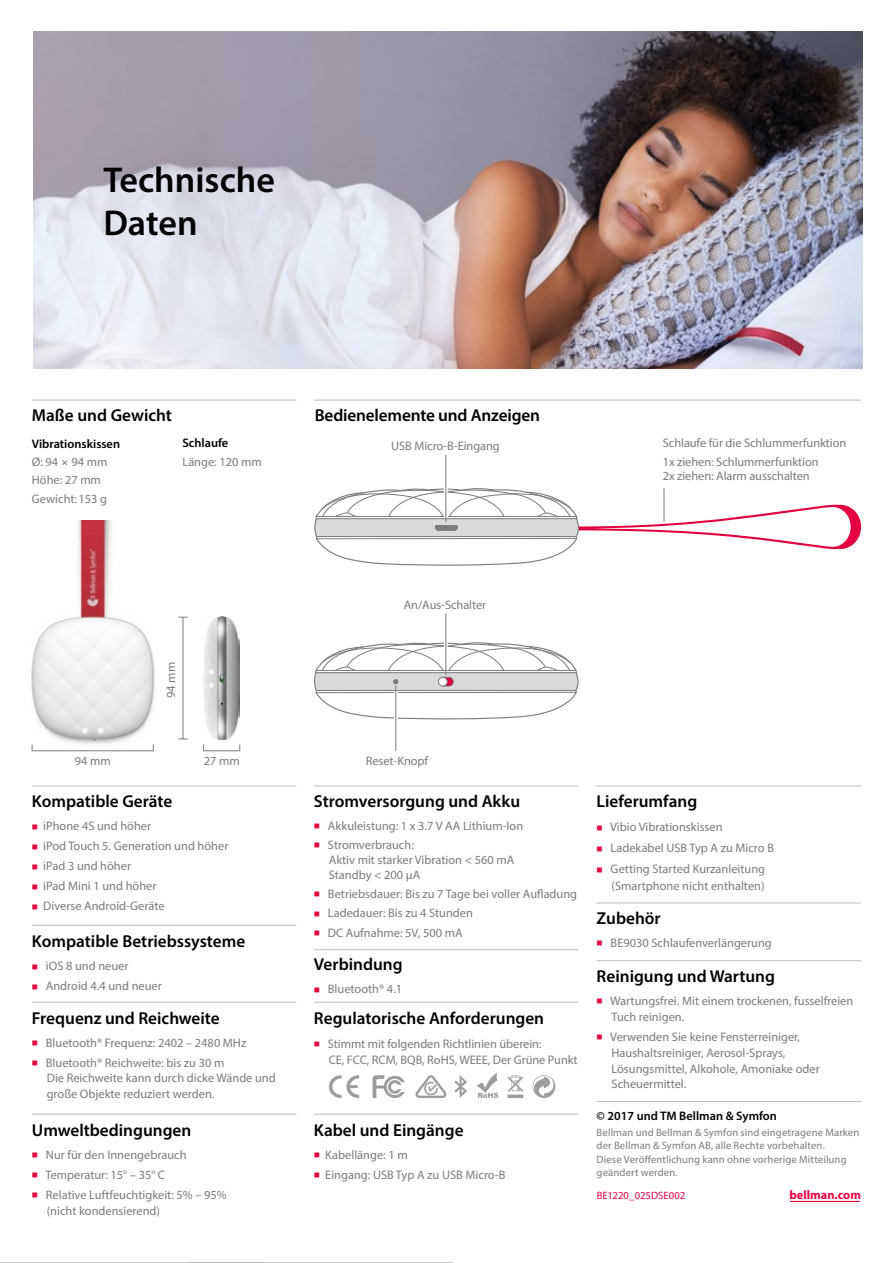
<style>
.page{position:relative;width:893px;height:1263px;background:#fff}
.page>*{position:absolute;margin:0;border:0;box-sizing:border-box;transform-origin:0 0}
.t1{font:600 36px/43.2px "Myriad Pro";color:#000}
.t2{font:600 17.25px "Myriad Pro";color:#000}
.t3{font:12.3px/15.8px "Myriad Pro";color:#7c7b7b}
.t4{font:600 12.3px "Myriad Pro";color:#000}
.t5{font:700 12.3px "Myriad Pro";color:#e40040}
.t6{font:10.65px/13.5px "Myriad Pro";letter-spacing:.015em;color:#7c7b7b}
.t7{font:10.65px "Myriad Pro";letter-spacing:.005em;color:#e40040}
.s1{color:#e40040}
</style>
<div class="page">
<img style="left:31px;top:520px;width:124px;height:228px">
<svg style="left:314px;top:488px;width:547px;height:78px"></svg>
<svg style="left:313px;top:642px;width:266px;height:78px"></svg>
<div style="left:438px;top:677px;width:9px;height:9px;background:#fff;border-radius:50%"></div>
<div style="left:438px;top:677px;width:10px;height:9px;border:1px solid #7c7b7b;border-radius:50%"></div>
<hr style="left:790px;top:1201px;width:70px;height:1px;background:#e40040">
<hr style="left:314px;top:786px;width:264px;height:1px;background:#bcbcbc">
<hr style="left:597px;top:786px;width:264px;height:1px;background:#bcbcbc">
<hr style="left:32px;top:786px;width:264px;height:1px;background:#bcbcbc">
<hr style="left:314px;top:949px;width:264px;height:1px;background:#bcbcbc">
<hr style="left:597px;top:960px;width:264px;height:1px;background:#bcbcbc">
<hr style="left:597px;top:902px;width:264px;height:1px;background:#bcbcbc">
<hr style="left:0;top:1262px;width:264px;height:1px;background:#bcbcbc">
<hr style="left:597px;top:1101px;width:264px;height:1px;background:#bcbcbc">
<hr style="left:32px;top:400px;width:264px;height:1px;background:#bcbcbc">
<hr style="left:314px;top:400px;width:547px;height:1px;background:#bcbcbc">
<img style="left:33px;top:32px;width:829px;height:336px">
<div style="left:32px;top:744px;width:121px;height:7px;border:1px solid #7c7b7b"></div>
<hr style="left:183px;top:617px;width:1px;height:122px;background:#7c7b7b">
<div style="left:203px;top:744px;width:37px;height:7px;border:1px solid #7c7b7b"></div>
<hr style="left:32px;top:925px;width:264px;height:1px;background:#bcbcbc">
<hr style="left:32px;top:1002px;width:264px;height:1px;background:#bcbcbc">
<hr style="left:664px;top:488px;width:1px;height:34px;background:#7c7b7b">
<hr style="left:314px;top:1114px;width:264px;height:1px;background:#bcbcbc">
<hr style="left:189px;top:1262px;width:264px;height:1px;background:#bcbcbc">
<hr style="left:32px;top:1114px;width:264px;height:1px;background:#bcbcbc">
<hr style="left:314px;top:1002px;width:264px;height:1px;background:#bcbcbc">
<svg style="left:394px;top:691px;width:4px;height:50px"></svg>
<hr style="left:395px;top:685px;width:1px;height:66px;background:#7c7b7b">
<svg style="left:444px;top:619px;width:4px;height:50px"></svg>
<hr style="left:445px;top:613px;width:1px;height:62px;background:#7c7b7b">
<img style="left:203px;top:617px;width:37px;height:122px">
<svg style="left:444px;top:460px;width:4px;height:58px"></svg>
<hr style="left:445px;top:455px;width:1px;height:67px;background:#7c7b7b">
<svg style="left:507px;top:1075px;width:16px;height:23px"></svg>
<svg style="left:533px;top:1075px;width:22px;height:23px"></svg>
<svg style="left:329px;top:1075px;width:30px;height:23px"></svg>
<svg style="left:476px;top:1073px;width:22px;height:25px"></svg>
<svg style="left:373px;top:1075px;width:32px;height:23px"></svg>
<svg style="left:454px;top:1075px;width:13px;height:23px"></svg>
<svg style="left:415px;top:1075px;width:32px;height:23px"></svg>
<h1 class="t1" style="left:103px;top:157px;width:173px">Technische<br>Daten</h1>
<h2 class="t2" style="left:32px;top:404px;width:142px">Maße und Gewicht</h2>
<p class="t4" style="left:32px;top:436px;width:90px">Vibrationskissen</p>
<p class="t3" style="left:32px;top:452px;width:77px;line-height:18.5px">Ø: 94 94 mm<br>Höhe: 27 mm<br>Gewicht:153 g</p>
<p class="t4" style="left:182px;top:435px;width:47px">Schlaufe</p>
<p class="t3" style="left:182px;top:453px;width:81px">Länge: 120 mm</p>
<p class="t3" style="left:75px;top:753px;width:37px">94 mm</p>
<p class="t3" style="left:163px;top:698px;width:37px;rotate:-90deg">94 mm</p>
<p class="t3" style="left:204px;top:753px;width:37px">27 mm</p>
<h2 class="t2" style="left:32px;top:790px;width:142px">Kompatible Geräte</h2>
<p class="t3" style="left:32px;top:818px;width:121px"><span class="s1">■</span> iPhone 4S und höher</p>
<p class="t3" style="left:32px;top:838px;width:198px"><span class="s1">■</span> iPod Touch 5. Generation und höher</p>
<p class="t3" style="left:32px;top:858px;width:101px"><span class="s1">■</span> iPad 3 und höher</p>
<p class="t3" style="left:32px;top:878px;width:126px"><span class="s1">■</span> iPad Mini 1 und höher</p>
<p class="t3" style="left:32px;top:898px;width:134px"><span class="s1">■</span> Diverse Android-Geräte</p>
<h2 class="t2" style="left:32px;top:930px;width:215px">Kompatible Betriebssysteme</h2>
<p class="t3" style="left:32px;top:958px;width:98px"><span class="s1">■</span> iOS 8 und neuer</p>
<p class="t3" style="left:32px;top:978px;width:131px"><span class="s1">■</span> Android 4.4 und neuer</p>
<h2 class="t2" style="left:32px;top:1007px;width:189px">Frequenz und Reichweite</h2>
<p class="t3" style="left:32px;top:1034px;width:216px"><span class="s1">■</span> Bluetooth® Frequenz: 2402 – 2480 MHz</p>
<p class="t3" style="left:47px;top:1054px;width:231px;text-indent:-15px"><span class="s1">■</span> Bluetooth® Reichweite: bis zu 30 m<br>Die Reichweite kann durch dicke Wände und große Objekte reduziert werden.</p>
<h2 class="t2" style="left:32px;top:1119px;width:161px">Umweltbedingungen</h2>
<p class="t3" style="left:32px;top:1147px;width:156px"><span class="s1">■</span> Nur für den Innengebrauch</p>
<p class="t3" style="left:32px;top:1167px;width:135px"><span class="s1">■</span> Temperatur: 15° – 35° C</p>
<p class="t3" style="left:47px;top:1187px;width:181px;text-indent:-15px"><span class="s1">■</span> Relative Luftfeuchtigkeit: 5% – 95% (nicht kondensierend)</p>
<h2 class="t2" style="left:315px;top:404px;width:227px">Bedienelemente und Anzeigen</h2>
<p class="t3" style="left:391px;top:438px;width:110px">USB Micro-B-Eingang</p>
<p class="t3" style="left:663px;top:434px;width:185px;line-height:18.3px">Schlaufe für die Schlummerfunktion<br>1x ziehen: Schlummerfunktion</p>
<p class="t3" style="left:663px;top:468px;width:148px">2x ziehen: Alarm ausschalten</p>
<p class="t3" style="left:404px;top:597px;width:84px">An/Aus-Schalter</p>
<p class="t3" style="left:366px;top:753px;width:64px">Reset-Knopf</p>
<h2 class="t2" style="left:314px;top:790px;width:208px">Stromversorgung und Akku</h2>
<p class="t3" style="left:314px;top:817px;width:211px"><span class="s1">■</span> Akkuleistung: 1 x 3.7 V AA Lithium-Ion</p>
<p class="t3" style="left:329px;top:837px;width:187px;line-height:15px;text-indent:-15px"><span class="s1">■</span> Stromverbrauch:<br>Aktiv mit starker Vibration &lt; 560 mA<br>Standby &lt; 200 μA</p>
<p class="t3" style="left:314px;top:886px;width:265px"><span class="s1">■</span> Betriebsdauer: Bis zu 7 Tage bei voller Aufladung</p>
<p class="t3" style="left:314px;top:905px;width:161px"><span class="s1">■</span> Ladedauer: Bis zu 4 Stunden</p>
<p class="t3" style="left:314px;top:924px;width:150px"><span class="s1">■</span> DC Aufnahme: 5V, 500 mA</p>
<h2 class="t2" style="left:314px;top:953px;width:90px">Verbindung</h2>
<p class="t3" style="left:314px;top:981px;width:90px"><span class="s1">■</span> Bluetooth® 4.1</p>
<h2 class="t2" style="left:314px;top:1007px;width:232px">Regulatorische Anforderungen</h2>
<p class="t3" style="left:329px;top:1035px;width:250px;text-indent:-15px"><span class="s1">■</span> Stimmt mit folgenden Richtlinien überein:<br>CE, FCC, RCM, BQB, RoHS, WEEE, Der Grüne Punkt</p>
<h2 class="t2" style="left:314px;top:1119px;width:151px">Kabel und Eingänge</h2>
<p class="t3" style="left:314px;top:1147px;width:95px"><span class="s1">■</span> Kabellänge: 1 m</p>
<p class="t3" style="left:314px;top:1167px;width:193px"><span class="s1">■</span> Eingang: USB Typ A zu USB Micro-B</p>
<h2 class="t2" style="left:597px;top:790px;width:102px">Lieferumfang</h2>
<p class="t3" style="left:597px;top:819px;width:127px"><span class="s1">■</span> Vibio Vibrationskissen</p>
<p class="t3" style="left:597px;top:840px;width:179px"><span class="s1">■</span> Ladekabel USB Typ A zu Micro B</p>
<p class="t3" style="left:597px;top:861px;width:170px;line-height:16.8px;text-align:right"><span class="s1">■</span> Getting Started Kurzanleitung (Smartphone nicht enthalten)</p>
<h2 class="t2" style="left:597px;top:907px;width:66px">Zubehör</h2>
<p class="t3" style="left:597px;top:935px;width:177px"><span class="s1">■</span> BE9030 Schlaufenverlängerung</p>
<h2 class="t2" style="left:597px;top:965px;width:180px">Reinigung und Wartung</h2>
<p class="t3" style="left:611px;top:993px;width:243px;text-indent:-15px"><span class="s1">■</span> Wartungsfrei. Mit einem trockenen, fusselfreien<br>Tuch reinigen.</p>
<p class="t3" style="left:611px;top:1029px;width:210px;text-indent:-15px"><span class="s1">■</span> Verwenden Sie keine Fensterreiniger, Haushaltsreiniger, Aerosol-Sprays, Lösungsmittel, Alkohole, Amoniake oder Scheuermittel.</p>
<p class="t4" style="left:597px;top:1108px;width:182px">© 2017 und TM Bellman &amp; Symfon</p>
<p class="t6" style="left:597px;top:1125px;width:264px">Bellman und Bellman &amp; Symfon sind eingetragene Marken der Bellman &amp; Symfon AB, alle Rechte vorbehalten.<br>Diese Veröffentlichung kann ohne vorherige Mitteilung geändert werden.</p>
<p class="t7" style="left:597px;top:1189px;width:90px">BE1220_025DSE002</p>
<p class="t5" style="left:789px;top:1187px;width:73px">bellman.com</p>
</div>
